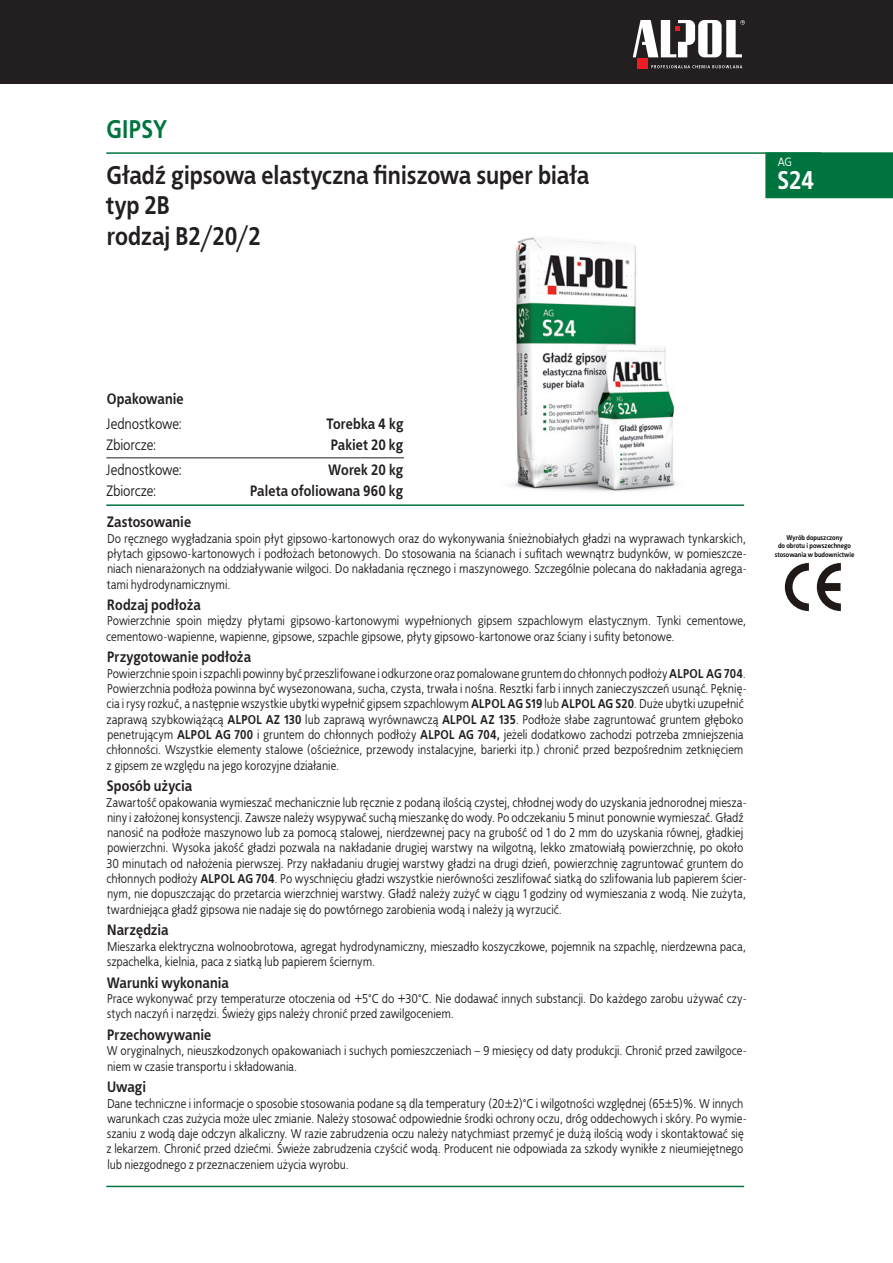
<style>
.page{position:relative;width:893px;height:1263px;background:#fff}
.page>*{position:absolute;margin:0;border:0;box-sizing:border-box;transform-origin:0 0}
.t1{font:700 25.5px/30.6px "EFN Bureau COT";letter-spacing:-.005em;color:#231f20}
.t2{font:700 25.5px "EFN Bureau COT";color:#00743f}
.t3{font:700 25.5px "EFN Bureau COT";color:#fff}
.t4{font:700 15px "EFN Bureau COT";color:#231f20}
.t5{font:15px "EFN Bureau COT";color:#231f20}
.t6{font:12.75px/15.3px "EFN Bureau COT";letter-spacing:.005em;color:#231f20}
.t7{font:12px "EFN Bureau COT";color:#fff}
.t8{font:700 6.9px/8.2px "EFN Bureau COT";color:#000;text-align:center}
.s1{font-weight:700}
</style>
<div class="page">
<div style="left:0;top:0;width:893px;height:84px;background:#231f20"></div>
<svg style="left:651px;top:65px;width:91px;height:3px"></svg>
<div style="left:637px;top:58px;width:11px;height:11px;background:#ee1d23"></div>
<svg style="left:633px;top:20px;width:112px;height:37px"></svg>
<div style="left:765px;top:152px;width:128px;height:46px;background:#00743f"></div>
<hr style="left:106px;top:504px;width:638px;height:2px;background:#00743f">
<hr style="left:106px;top:1186px;width:638px;height:1px;background:#00743f">
<img style="left:511px;top:237px;width:166px;height:254px">
<hr style="left:106px;top:152px;width:715px;height:2px;background:#00743f">
<hr style="left:106px;top:458px;width:298px;height:1px;background:#231f20">
<svg style="left:785px;top:563px;width:56px;height:48px"></svg>
<h1 class="t2" style="left:106px;top:113px;width:62px">GIPSY</h1>
<p class="t7" style="left:778px;top:155px;width:16px">AG</p>
<h1 class="t1" style="left:106px;top:160px;width:484px">Gładź gipsowa elastyczna finiszowa super biała</h1>
<h1 class="t3" style="left:777px;top:164px;width:38px">S24</h1>
<h1 class="t1" style="left:106px;top:190px;width:156px">typ 2B<br>rodzaj B2/20/2</h1>
<p class="t4" style="left:107px;top:389px;width:79px">Opakowanie</p>
<p class="t5" style="left:106px;top:415px;width:77px">Jednostkowe:</p>
<p class="t4" style="left:327px;top:414px;width:78px">Torebka 4 kg</p>
<p class="t5" style="left:106px;top:436px;width:52px">Zbiorcze:</p>
<p class="t4" style="left:331px;top:435px;width:74px">Pakiet 20 kg</p>
<p class="t5" style="left:106px;top:461px;width:77px">Jednostkowe:</p>
<p class="t4" style="left:328px;top:461px;width:77px">Worek 20 kg</p>
<p class="t5" style="left:106px;top:482px;width:52px">Zbiorcze:</p>
<p class="t4" style="left:250px;top:482px;width:155px">Paleta ofoliowana 960 kg</p>
<p class="t4" style="left:107px;top:513px;width:86px">Zastosowanie</p>
<p class="t6" style="left:107px;top:531px;width:642px;text-align:justify">Do ręcznego wygładzania spoin płyt gipsowo-kartonowych oraz do wykonywania śnieżnobiałych gładzi na wyprawach tynkarskich, płytach gipsowo-kartonowych i podłożach betonowych. Do stosowania na ścianach i sufitach wewnątrz budynków, w pomieszcze&shy;niach nienarażonych na oddziaływanie wilgoci. Do nakładania ręcznego i maszynowego. Szczególnie polecana do nakładania agrega&shy;tami hydrodynamicznymi.</p>
<p class="t4" style="left:107px;top:595px;width:95px">Rodzaj podłoża</p>
<p class="t6" style="left:106px;top:614px;width:641px">Powierzchnie spoin między płytami gipsowo-kartonowymi wypełnionych gipsem szpachlowym elastycznym. Tynki cementowe, cementowo-wapienne, wapienne, gipsowe, szpachle gipsowe, płyty gipsowo-kartonowe oraz ściany i sufity betonowe.</p>
<p class="t4" style="left:107px;top:648px;width:145px">Przygotowanie podłoża</p>
<p class="t6" style="left:107px;top:666px;width:642px">Powierzchnie spoin i szpachli powinny być przeszlifowane i odkurzone oraz pomalowane gruntem do chłonnych podłoży <span class="s1">ALPOL AG 704</span>.<br>Powierzchnia podłoża powinna być wysezonowana, sucha, czysta, trwała i nośna. Resztki farb i innych zanieczyszczeń usunąć. Pęknię&shy;cia i rysy rozkuć, a następnie wszystkie ubytki wypełnić gipsem szpachlowym <span class="s1">ALPOL AG S19</span> lub <span class="s1">ALPOL AG S20</span>. Duże ubytki uzupełnić zaprawą szybkowiążącą <span class="s1">ALPOL AZ 130</span> lub zaprawą wyrównawczą <span class="s1">ALPOL AZ 135</span>. Podłoże słabe zagruntować gruntem głęboko penetrującym <span class="s1">ALPOL AG 700</span> i gruntem do chłonnych podłoży <span class="s1">ALPOL AG 704,</span> jeżeli dodatkowo zachodzi potrzeba zmniejszenia chłonności. Wszystkie elementy stalowe (ościeżnice, przewody instalacyjne, barierki itp.) chronić przed bezpośrednim zetknięciem z gipsem ze względu na jego korozyjne działanie.</p>
<p class="t4" style="left:107px;top:777px;width:87px">Sposób użycia</p>
<p class="t6" style="left:106px;top:795px;width:642px">Zawartość opakowania wymieszać mechanicznie lub ręcznie z podaną ilością czystej, chłodnej wody do uzyskania jednorodnej miesza&shy;niny i założonej konsystencji. Zawsze należy wsypywać suchą mieszankę do wody. Po odczekaniu 5 minut ponownie wymieszać. Gładź nanosić na podłoże maszynowo lub za pomocą stalowej, nierdzewnej pacy na grubość od 1 do 2 mm do uzyskania równej, gładkiej powierzchni. Wysoka jakość gładzi pozwala na nakładanie drugiej warstwy na wilgotną, lekko zmatowiałą powierzchnię, po około 30 minutach od nałożenia pierwszej. Przy nakładaniu drugiej warstwy gładzi na drugi dzień, powierzchnię zagruntować gruntem do chłonnych podłoży <span class="s1">ALPOL AG 704</span>. Po wyschnięciu gładzi wszystkie nierówności zeszlifować siatką do szlifowania lub papierem ścier&shy;nym, nie dopuszczając do przetarcia wierzchniej warstwy. Gładź należy zużyć w ciągu 1 godziny od wymieszania z wodą. Nie zużyta, twardniejąca gładź gipsowa nie nadaje się do powtórnego zarobienia wodą i należy ją wyrzucić.</p>
<p class="t4" style="left:107px;top:921px;width:63px">Narzędzia</p>
<p class="t6" style="left:107px;top:939px;width:641px">Mieszarka elektryczna wolnoobrotowa, agregat hydrodynamiczny, mieszadło koszyczkowe, pojemnik na szpachlę, nierdzewna paca, szpachelka, kielnia, paca z siatką lub papierem ściernym.</p>
<p class="t4" style="left:107px;top:973px;width:123px">Warunki wykonania</p>
<p class="t6" style="left:107px;top:991px;width:642px">Prace wykonywać przy temperaturze otoczenia od +5°C do +30°C. Nie dodawać innych substancji. Do każdego zarobu używać czy&shy;stych naczyń i narzędzi. Świeży gips należy chronić przed zawilgoceniem.</p>
<p class="t4" style="left:107px;top:1025px;width:106px">Przechowywanie</p>
<p class="t6" style="left:107px;top:1043px;width:642px">W oryginalnych, nieuszkodzonych opakowaniach i suchych pomieszczeniach – 9 miesięcy od daty produkcji. Chronić przed zawilgoce&shy;niem w czasie transportu i składowania.</p>
<p class="t4" style="left:107px;top:1077px;width:41px">Uwagi</p>
<p class="t6" style="left:107px;top:1096px;width:642px">Dane techniczne i informacje o sposobie stosowania podane są dla temperatury (20±2)°C i wilgotności względnej (65±5)%. W innych warunkach czas zużycia może ulec zmianie. Należy stosować odpowiednie środki ochrony oczu, dróg oddechowych i skóry. Po wymie&shy;szaniu z wodą daje odczyn alkaliczny. W razie zabrudzenia oczu należy natychmiast przemyć je dużą ilością wody i skontaktować się z lekarzem. Chronić przed dziećmi. Świeże zabrudzenia czyścić wodą. Producent nie odpowiada za szkody wynikłe z nieumiejętnego lub niezgodnego z przeznaczeniem użycia wyrobu.</p>
<p class="t8" style="left:775px;top:533px;width:81px">Wyrób dopuszczony<br>do obrotu i powszechnego stosowania w budownictwie</p>
</div>
